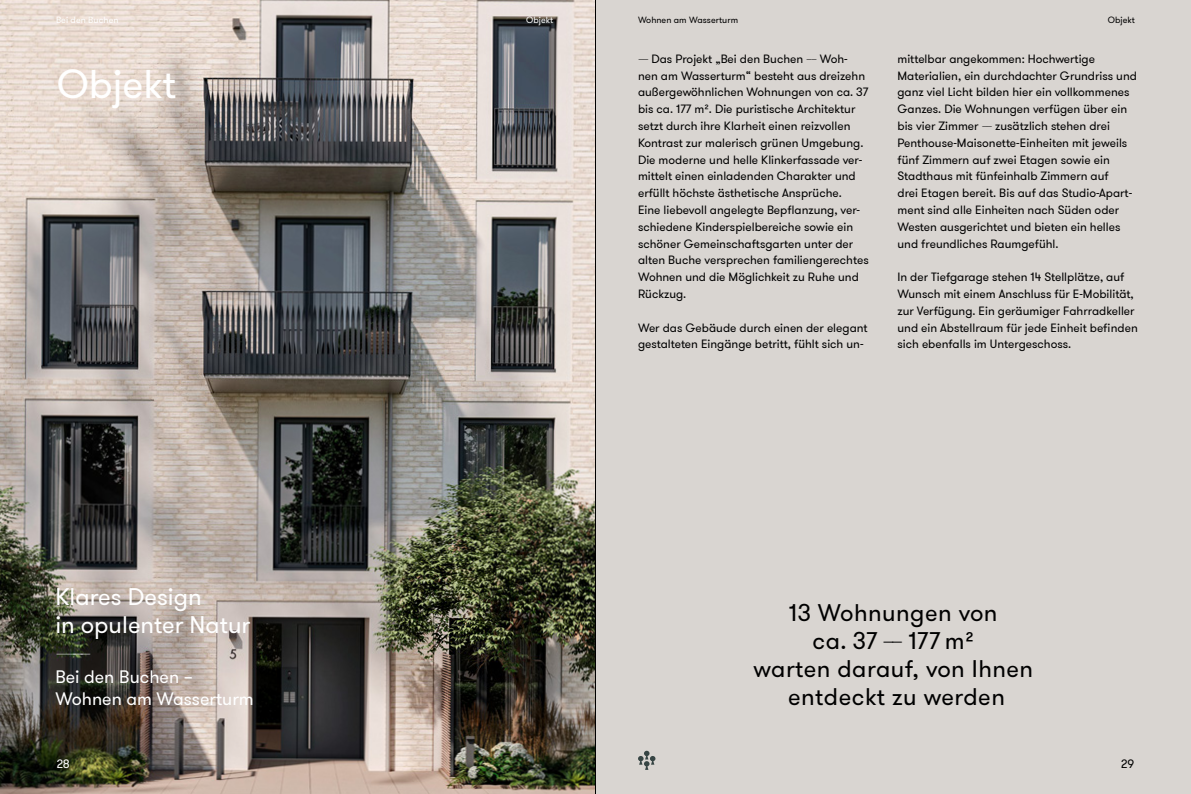
<style>
.page{position:relative;width:1191px;height:794px;background:#fff}
.page>*{position:absolute;margin:0;border:0;box-sizing:border-box;transform-origin:0 0}
.t1{font:40px "GT Walsheim Pro";color:#fff}
.t2{font:24px/28px "GT Walsheim Pro";letter-spacing:.02em;color:#000;text-align:center}
.t3{font:24px/28px "GT Walsheim Pro";color:#fff}
.t4{font:200 24px "GT Walsheim Pro";color:#fff}
.t5{font:18px/22px "GT Walsheim Pro";color:#fff}
.t6{font:12px/16.8px "GT Walsheim Pro";color:#000}
.t7{font:12px "GT Walsheim Pro";color:#fff}
.t8{font:9px "GT Walsheim Pro";letter-spacing:.005em;color:#000}
.t9{font:9px "GT Walsheim Pro";letter-spacing:.005em;color:#fff}
.s1{font-weight:100}
</style>
<div class="page">
<div style="left:595px;top:0;width:596px;height:794px;background:#d9d5d1"></div>
<img style="left:0;top:0;width:595px;height:794px">
<svg style="left:638px;top:750px;width:17px;height:20px"></svg>
<hr style="left:595px;top:0;width:1px;height:794px;background:#000">
<p class="t9" style="left:526px;top:14px;width:29px">Objekt</p>
<p class="t8" style="left:1107px;top:14px;width:29px">Objekt</p>
<p class="t6" style="left:897px;top:50px;width:241px">mittelbar angekommen: Hochwertige Materialien, ein durchdachter Grundriss und ganz viel Licht bilden hier ein vollkommenes Ganzes. Die Wohnungen verfügen über ein bis vier Zimmer <span class="s1">––</span> zusätzlich stehen drei Penthouse-Maisonette-Einheiten mit jeweils fünf Zimmern auf zwei Etagen sowie ein Stadthaus mit fünfeinhalb Zimmern auf<br>drei Etagen bereit. Bis auf das Studio-Apart&shy;ment sind alle Einheiten nach Süden oder Westen ausgerichtet und bieten ein helles und freundliches Raumgefühl.</p>
<p class="t6" style="left:897px;top:269px;width:242px">In der Tiefgarage stehen 14 Stellplätze, auf Wunsch mit einem Anschluss für E-Mobilität, zur Verfügung. Ein geräumiger Fahrradkeller und ein Abstellraum für jede Einheit befinden sich ebenfalls im Untergeschoss.</p>
<p class="t9" style="left:56px;top:14px;width:64px">Bei den Buchen</p>
<p class="t8" style="left:638px;top:14px;width:102px">Wohnen am Wasserturm</p>
<p class="t6" style="left:638px;top:50px;width:232px"><span class="s1">––</span> Das Projekt „Bei den Buchen <span class="s1">––</span> Woh&shy;nen am Wasserturm“ besteht aus dreizehn außergewöhnlichen Wohnungen von ca. 37 bis ca. 177 m2. Die puristische Architektur setzt durch ihre Klarheit einen reizvollen Kontrast zur malerisch grünen Umgebung.<br>Die moderne und helle Klinkerfassade ver&shy;mittelt einen einladenden Charakter und erfüllt höchste ästhetische Ansprüche.<br>Eine liebevoll angelegte Bepflanzung, ver&shy;schiedene Kinderspielbereiche sowie ein schöner Gemeinschaftsgarten unter der alten Buche versprechen familiengerechtes Wohnen und die Möglichkeit zu Ruhe und Rückzug.</p>
<p class="t6" style="left:638px;top:319px;width:231px">Wer das Gebäude durch einen der elegant gestalteten Eingänge betritt, fühlt sich un-</p>
<h1 class="t1" style="left:57px;top:59px;width:121px">Objekt</h1>
<h2 class="t3" style="left:55px;top:583px;width:196px">Klares Design<br>in opulenter Natur</h2>
<h2 class="t4" style="left:55px;top:637px;width:38px">––––</h2>
<h3 class="t5" style="left:55px;top:666px;width:200px">Bei den Buchen –<br>Wohnen am Wasserturm</h3>
<h2 class="t2" style="left:753px;top:599px;width:281px">13 Wohnungen von<br>ca. 37 <span class="s1">––</span> 177 m2<br>warten darauf, von Ihnen entdeckt zu werden</h2>
<p class="t7" style="left:57px;top:756px;width:15px">28</p>
<p class="t6" style="left:1121px;top:755px;width:14px">29</p>
</div>
